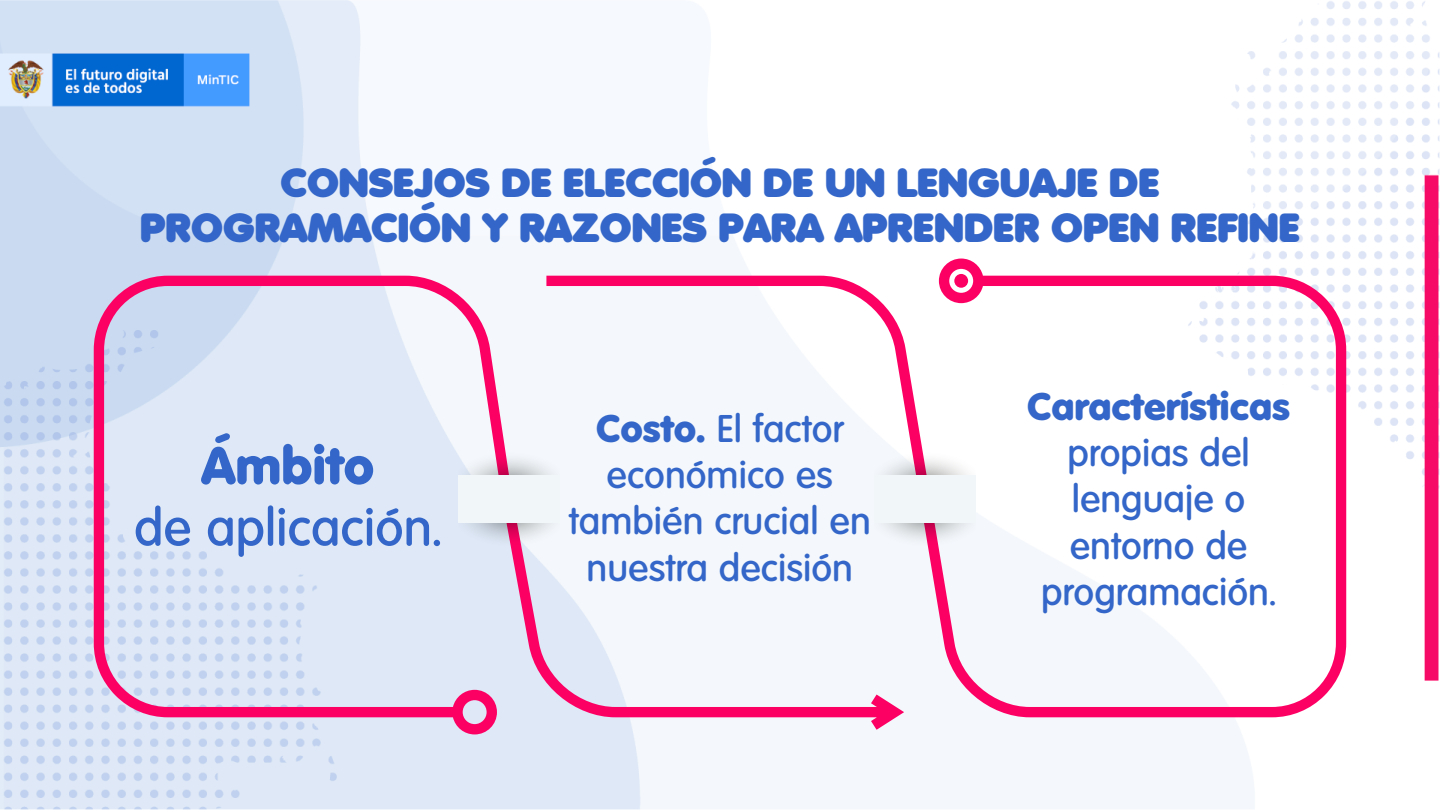
<style>
.page{position:relative;width:1440px;height:810px;background:#fff}
.page>*{position:absolute;margin:0;border:0;box-sizing:border-box;transform-origin:0 0}
.t1{font:500 51.22px "Volkswagen Serial";color:#3366c8}
.t2{font:800 51.22px "Volkswagen Serial";color:#3366c8}
.t3{font:900 39.6px/45.1px "Volkswagen Serial";color:#3366c8;text-align:center}
.t4{font:500 37.5px/46.3px "Volkswagen Serial";color:#3366c8;text-align:center}
.t5{font:800 37.5px "Volkswagen Serial";color:#3366c8}
.s1{font-weight:800}
</style>
<div class="page">
<img style="left:0;top:0;width:1440px;height:810px">
<svg style="left:94px;top:276px;width:418px;height:458px;fill:#dee8f6"></svg>
<svg style="left:920px;top:259px;width:426px;height:458px"></svg>
<div style="left:954px;top:274px;width:14px;height:14px;background:#fd0064;border-radius:50%"></div>
<svg style="left:546px;top:276px;width:384px;height:220px;fill:#f4f8fc"></svg>
<svg style="left:502px;top:496px;width:402px;height:234px;fill:#f4f8fc"></svg>
<svg style="left:874px;top:435px;width:102px;height:40px"></svg>
<div style="left:874px;top:475px;width:102px;height:25px;background:#f1f6f9"></div>
<svg style="left:874px;top:522px;width:102px;height:41px"></svg>
<div style="left:874px;top:498px;width:102px;height:24px;background:#f1f6f9"></div>
<svg style="left:458px;top:435px;width:102px;height:40px"></svg>
<div style="left:458px;top:475px;width:102px;height:25px;background:#f1f6f9"></div>
<svg style="left:458px;top:522px;width:102px;height:41px"></svg>
<div style="left:458px;top:498px;width:102px;height:24px;background:#f1f6f9"></div>
<p class="t3" style="left:140px;top:159px;width:1161px">CONSEJOS DE ELECCIÓN DE UN LENGUAJE DE<br>PROGRAMACIÓN Y RAZONES PARA APRENDER OPEN REFINE</p>
<h1 class="t2" style="left:201px;top:433px;width:174px">Ámbito</h1>
<h1 class="t1" style="left:134px;top:497px;width:309px">de aplicación.</h1>
<p class="t4" style="left:569px;top:405px;width:303px"><span class="s1">Costo.</span> El factor económico es también crucial en nuestra decisión</p>
<p class="t5" style="left:1027px;top:382px;width:264px">Características</p>
<p class="t4" style="left:1041px;top:429px;width:237px">propias del lenguaje o entorno de programación.</p>
</div>
